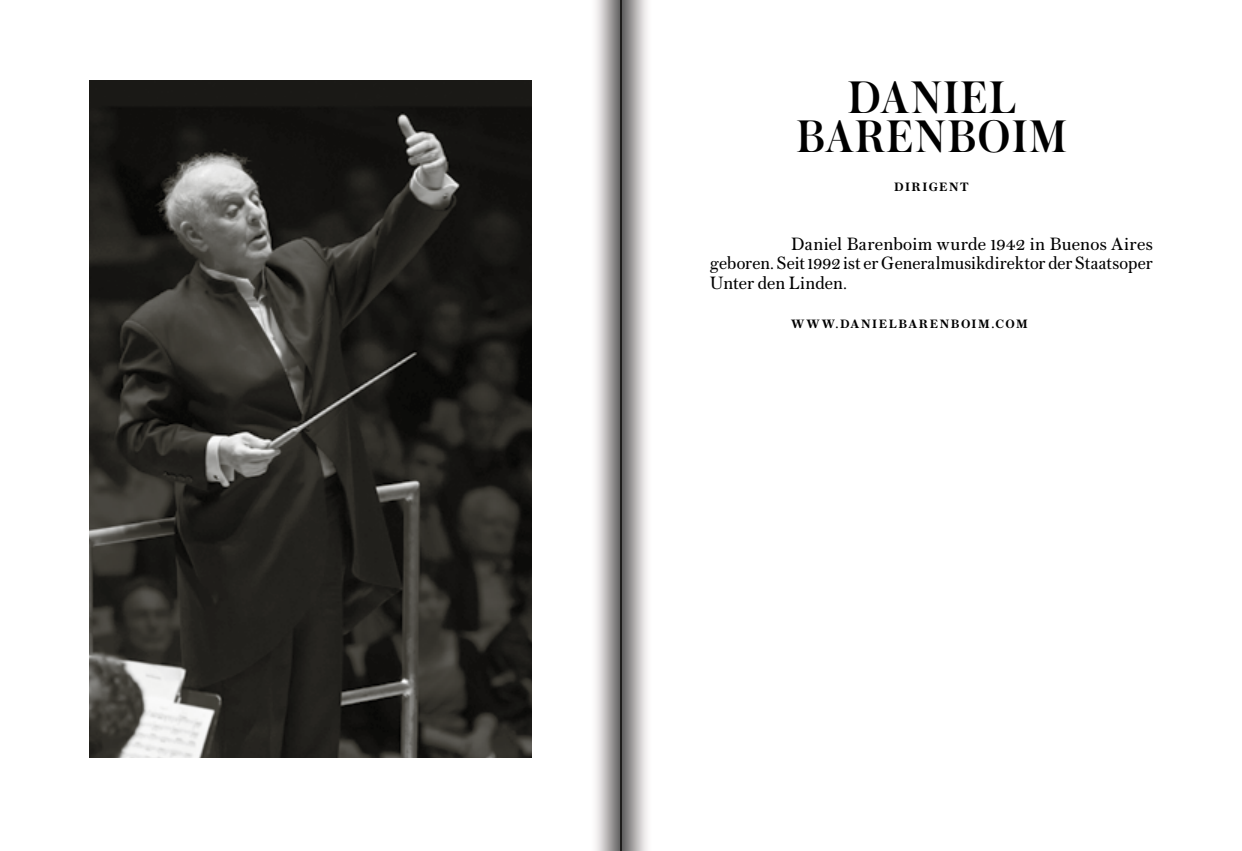
<style>
.page{position:relative;width:1242px;height:851px;background:#fff}
.page>*{position:absolute;margin:0;border:0;box-sizing:border-box;transform-origin:0 0}
.t1{font:500 48px/39px "Austin";letter-spacing:.035em;color:#000;text-align:center}
.t2{font:18.75px/19.5px "Austin Text";letter-spacing:.005em;color:#000;text-align:justify}
.t3{font:600 12.75px "Austin Text";letter-spacing:.11em;color:#000}
</style>
<div class="page">
<img style="left:89px;top:81px;width:442px;height:676px">
<div style="left:621px;top:0;width:32px;height:850px;background:linear-gradient(to right,#615f5f,#fff)"></div>
<hr style="left:621px;top:0;width:1px;height:850px;background:#0f0e0c">
<div style="left:589px;top:0;width:32px;height:850px;background:linear-gradient(to right,#fff,#6d6b6b)"></div>
<hr style="left:620px;top:0;width:1px;height:850px;background:#0f0e0c">
<h1 class="t1" style="left:796px;top:77px;width:272px">DANIEL<br>BARENBOIM</h1>
<p class="t3" style="left:894px;top:178px;width:76px">DIRIGENT</p>
<p class="t2" style="left:710px;top:233px;width:444px;text-indent:81px">Daniel Barenboim wurde 1942 in Buenos Aires geboren. Seit 1992 ist er Generalmusikdirektor der Staatsoper Unter den Linden.</p>
<p class="t3" style="left:791px;top:314px;width:238px">WWW.DANIELBARENBOIM.COM</p>
</div>
